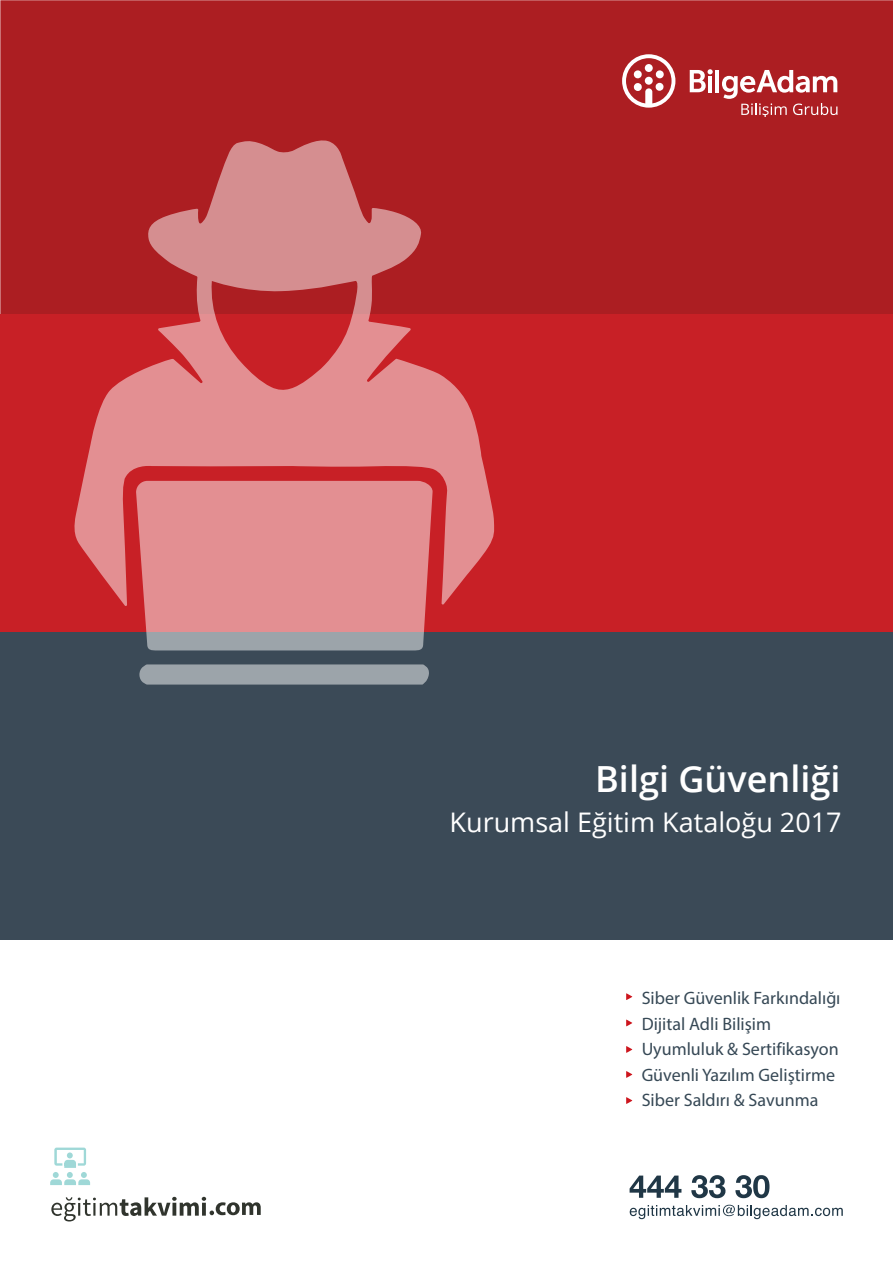
<style>
.page{position:relative;width:893px;height:1263px;background:#fff}
.page>*{position:absolute;margin:0;border:0;box-sizing:border-box;transform-origin:0 0}
.t1{font:600 36px "Open Sans";color:#fff}
.t2{font:27px "Open Sans";color:#fff}
.t3{font:18px/25.5px "Myriad Pro";color:#364855}
</style>
<div class="page">
<div style="left:0;top:0;width:893px;height:315px;background:#ac1e22"></div>
<div style="left:0;top:315px;width:893px;height:318px;background:#c82026"></div>
<div style="left:0;top:632px;width:893px;height:307px;background:#3b4a57"></div>
<svg style="left:630px;top:1205px;width:213px;height:14px"></svg>
<svg style="left:50px;top:1147px;width:40px;height:38px"></svg>
<svg style="left:51px;top:1197px;width:210px;height:24px"></svg>
<svg style="left:622px;top:54px;width:53px;height:54px"></svg>
<hr style="left:715px;top:70px;width:4px;height:22px;background:#fff">
<svg style="left:690px;top:69px;width:23px;height:23px"></svg>
<svg style="left:722px;top:70px;width:115px;height:47px"></svg>
<svg style="left:630px;top:1175px;width:51px;height:23px"></svg>
<svg style="left:691px;top:1175px;width:34px;height:23px"></svg>
<svg style="left:735px;top:1175px;width:34px;height:23px"></svg>
<div style="left:139px;top:664px;width:290px;height:20px;background:#9ca4aa"></div>
<svg style="left:144px;top:606px;width:282px;height:44px;background:#c5969a"></svg>
<svg style="left:75px;top:140px;width:419px;height:466px"></svg>
<svg style="left:626px;top:1019px;width:6px;height:7px"></svg>
<svg style="left:626px;top:1046px;width:6px;height:7px"></svg>
<svg style="left:626px;top:1071px;width:6px;height:7px"></svg>
<svg style="left:626px;top:1097px;width:6px;height:7px"></svg>
<svg style="left:626px;top:993px;width:6px;height:7px"></svg>
<h1 class="t1" style="left:595px;top:755px;width:247px">Bilgi Güvenliği</h1>
<h2 class="t2" style="left:449px;top:803px;width:394px">Kurumsal Eğitim Kataloğu 2017</h2>
<p class="t3" style="left:642px;top:985px;width:200px">Siber Güvenlik Farkındalığı<br>Dijital Adli Bilişim<br>Uyumluluk &amp; Sertifikasyon<br>Güvenli Yazılım Geliştirme<br>Siber Saldırı &amp; Savunma</p>
</div>
